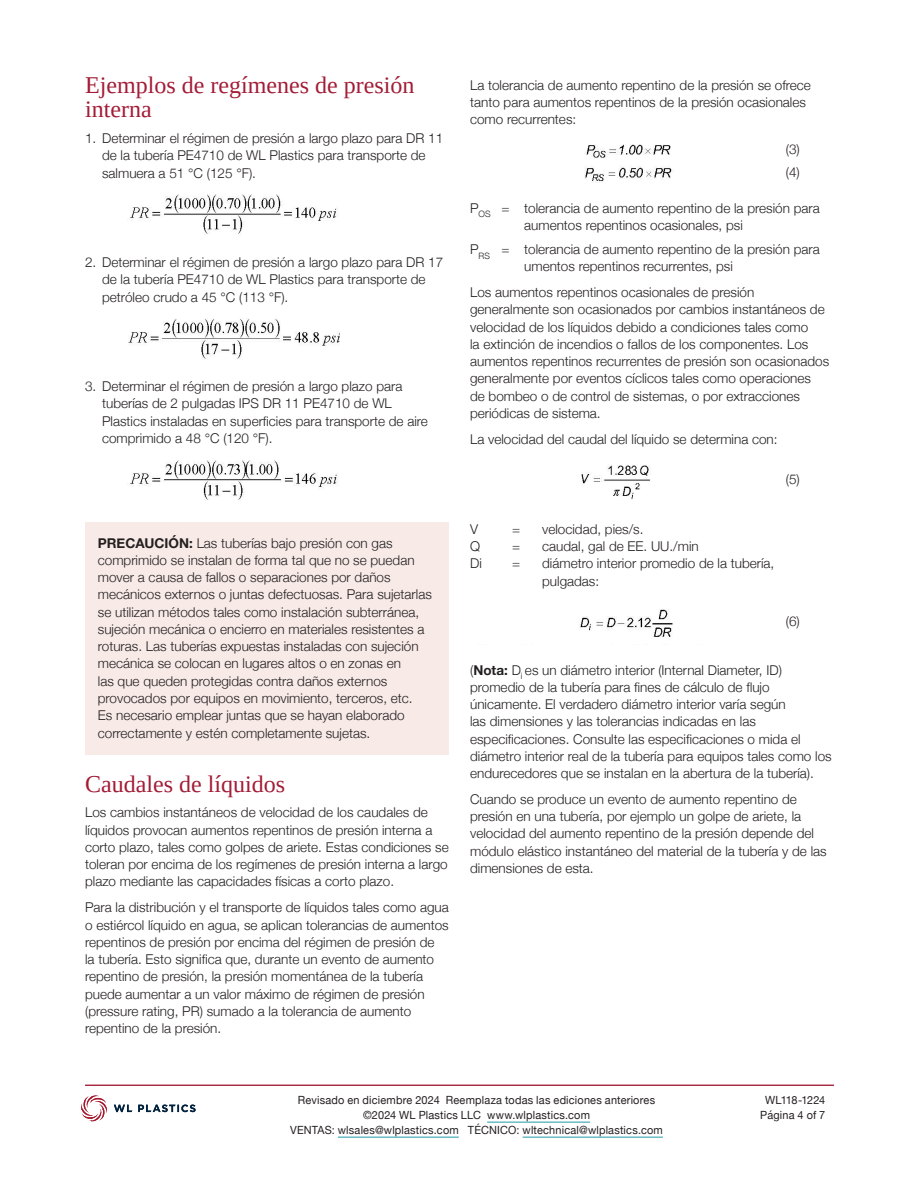
<style>
.page{position:relative;width:919px;height:1187px;background:#fff}
.page>*{position:absolute;margin:0;border:0;box-sizing:border-box;transform-origin:0 0}
.H2_Red_sentence_case{font:24px/24px "Tinos";color:#a31c36}
.Body{font:300 13.5px/17.2px "Helvetica Neue";color:#231f20}
.t1{font:11.25px/15px "Helvetica Neue";letter-spacing:.015em;color:#231f20;text-align:center}
.s1{font-weight:700}
</style>
<div class="page">
<hr style="left:487px;top:1121px;width:103px;height:1px;background:#1e9aa7">
<hr style="left:338px;top:1136px;width:121px;height:1px;background:#1e9aa7">
<hr style="left:522px;top:1136px;width:140px;height:1px;background:#1e9aa7">
<svg style="left:114px;top:1104px;width:81px;height:8px"></svg>
<svg style="left:81px;top:1095px;width:26px;height:26px"></svg>
<hr style="left:85px;top:1084px;width:748px;height:1px;background:#a31c36">
<img style="left:130px;top:194px;width:207px;height:40px">
<img style="left:128px;top:319px;width:212px;height:40px">
<img style="left:130px;top:460px;width:207px;height:40px">
<div style="left:85px;top:521px;width:364px;height:233px;background:#f7eae7"></div>
<img style="left:584px;top:144px;width:88px;height:38px">
<img style="left:581px;top:465px;width:69px;height:34px">
<img style="left:579px;top:609px;width:94px;height:28px">
<p class="H2_Red_sentence_case" style="left:85px;top:73px;width:331px">Ejemplos de regímenes de presión interna</p>
<p class="Body" style="left:102px;top:129px;width:342px;text-indent:-17px">1. Determinar el régimen de presión a largo plazo para DR 11 de la tubería PE4710 de WL Plastics para transporte de salmuera a 51 °C (125 °F).</p>
<p class="Body" style="left:102px;top:253px;width:342px;text-indent:-17px">2. Determinar el régimen de presión a largo plazo para DR 17 de la tubería PE4710 de WL Plastics para transporte de petróleo crudo a 45 °C (113 °F).</p>
<p class="Body" style="left:102px;top:377px;width:327px;text-indent:-17px">3. Determinar el régimen de presión a largo plazo para tuberías de 2 pulgadas IPS DR 11 PE4710 de WL Plastics instaladas en superficies para transporte de aire comprimido a 48 °C (120 °F).</p>
<p class="Body" style="left:98px;top:533px;width:335px"><span class="s1">PRECAUCIÓN:</span> Las tuberías bajo presión con gas comprimido se instalan de forma tal que no se puedan mover a causa de fallos o separaciones por daños mecánicos externos o juntas defectuosas. Para sujetarlas se utilizan métodos tales como instalación subterránea, sujeción mecánica o encierro en materiales resistentes a roturas. Las tuberías expuestas instaladas con sujeción mecánica se colocan en lugares altos o en zonas en<br>las que queden protegidas contra daños externos provocados por equipos en movimiento, terceros, etc.<br>Es necesario emplear juntas que se hayan elaborado correctamente y estén completamente sujetas.</p>
<p class="H2_Red_sentence_case" style="left:85px;top:771px;width:201px">Caudales de líquidos</p>
<p class="Body" style="left:85px;top:803px;width:365px">Los cambios instantáneos de velocidad de los caudales de líquidos provocan aumentos repentinos de presión interna a corto plazo, tales como golpes de ariete. Estas condiciones se toleran por encima de los regímenes de presión interna a largo plazo mediante las capacidades físicas a corto plazo.</p>
<p class="Body" style="left:85px;top:897px;width:365px">Para la distribución y el transporte de líquidos tales como agua o estiércol líquido en agua, se aplican tolerancias de aumentos repentinos de presión por encima del régimen de presión de<br>la tubería. Esto significa que, durante un evento de aumento repentino de presión, la presión momentánea de la tubería puede aumentar a un valor máximo de régimen de presión (pressure rating, PR) sumado a la tolerancia de aumento repentino de la presión.</p>
<p class="Body" style="left:470px;top:75px;width:342px">La tolerancia de aumento repentino de la presión se ofrece tanto para aumentos repentinos de la presión ocasionales como recurrentes:</p>
<p class="Body" style="left:785px;top:137px;width:16px;line-height:22.5px">(3) (4)</p>
<p class="Body" style="left:524px;top:198px;width:297px;text-indent:-54px">P<sub>OS</sub> = tolerancia de aumento repentino de la presión para aumentos repentinos ocasionales, psi</p>
<p class="Body" style="left:524px;top:239px;width:297px;text-indent:-54px">P<sub>RS</sub> = tolerancia de aumento repentino de la presión para umentos repentinos recurrentes, psi</p>
<p class="Body" style="left:470px;top:282px;width:360px">Los aumentos repentinos ocasionales de presión generalmente son ocasionados por cambios instantáneos de velocidad de los líquidos debido a condiciones tales como<br>la extinción de incendios o fallos de los componentes. Los aumentos repentinos recurrentes de presión son ocasionados generalmente por eventos cíclicos tales como operaciones<br>de bombeo o de control de sistemas, o por extracciones periódicas de sistema.</p>
<p class="Body" style="left:470px;top:429px;width:309px">La velocidad del caudal del líquido se determina con:</p>
<p class="Body" style="left:785px;top:469px;width:16px">(5)</p>
<p class="Body" style="left:470px;top:519px;width:10px">V</p>
<p class="Body" style="left:512px;top:519px;width:10px">=</p>
<p class="Body" style="left:542px;top:519px;width:103px">velocidad, pies/s.</p>
<p class="Body" style="left:470px;top:536px;width:12px">Q</p>
<p class="Body" style="left:512px;top:536px;width:10px">=</p>
<p class="Body" style="left:542px;top:536px;width:158px">caudal, gal de EE. UU./min</p>
<p class="Body" style="left:470px;top:554px;width:13px">Di</p>
<p class="Body" style="left:512px;top:554px;width:10px">=</p>
<p class="Body" style="left:542px;top:554px;width:234px">diámetro interior promedio de la tubería, pulgadas:</p>
<p class="Body" style="left:785px;top:611px;width:16px">(6)</p>
<p class="Body" style="left:470px;top:660px;width:363px">(<span class="s1">Nota:</span> D<sub>i</sub> es un diámetro interior (Internal Diameter, ID) promedio de la tubería para fines de cálculo de flujo únicamente. El verdadero diámetro interior varía según<br>las dimensiones y las tolerancias indicadas en las especificaciones. Consulte las especificaciones o mida el diámetro interior real de la tubería para equipos tales como los endurecedores que se instalan en la abertura de la tubería).</p>
<p class="Body" style="left:470px;top:789px;width:358px">Cuando se produce un evento de aumento repentino de presión en una tubería, por ejemplo un golpe de ariete, la velocidad del aumento repentino de la presión depende del módulo elástico instantáneo del material de la tubería y de las dimensiones de esta.</p>
<p class="t1" style="left:290px;top:1093px;width:374px">Revisado en diciembre 2024 Reemplaza todas las ediciones anteriores ©2024 WL Plastics LLC www.wlplastics.com<br>VENTAS: wlsales@wlplastics.com TÉCNICO: wltechnical@wlplastics.com</p>
<p class="t1" style="left:760px;top:1093px;width:67px">WL118-1224<br>Página 4 of 7</p>
</div>
